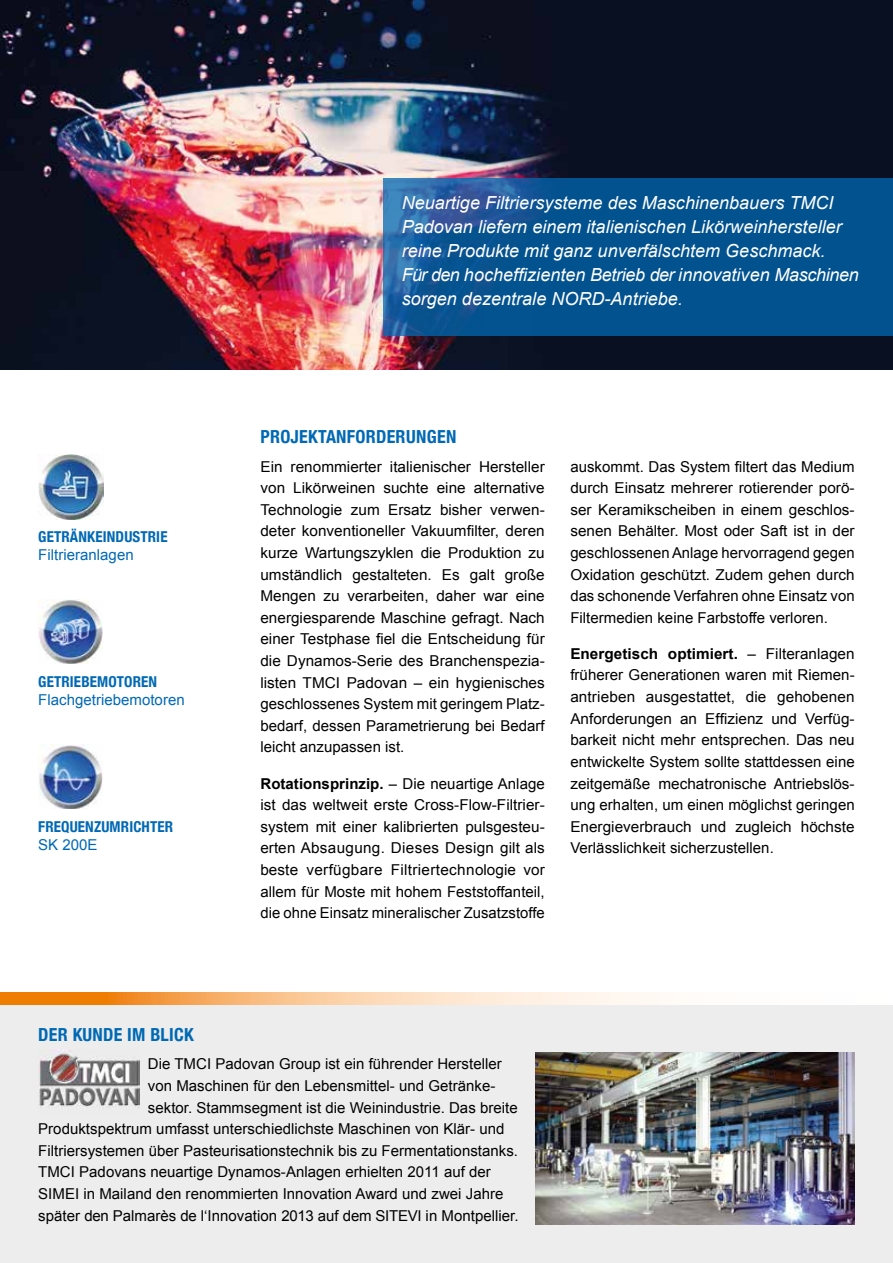
<style>
.page{position:relative;width:893px;height:1263px;background:#fff}
.page>*{position:absolute;margin:0;border:0;box-sizing:border-box;transform-origin:0 0}
.t1{font:italic 18px/24px "Arial";color:#fff}
.t2{font:700 condensed 18px "Helvetica Neue";letter-spacing:.015em;color:#0069b4}
.t3{font:15px/21.6px "Arial";color:#000;text-align:justify}
.t4{font:700 condensed 15px "Helvetica Neue";letter-spacing:.01em;color:#0069b4}
.t5{font:15px "Arial";color:#0069b4}
.s1{font-weight:700}
</style>
<div class="page">
<div style="left:0;top:1005px;width:893px;height:258px;background:#ededed"></div>
<svg style="left:0;top:993px;width:659px;height:12px;background:#f9c38c"></svg>
<img style="left:0;top:0;width:893px;height:370px">
<img style="left:536px;top:1052px;width:319px;height:173px">
<img style="left:39px;top:1049px;width:100px;height:59px">
<img style="left:38px;top:454px;width:65px;height:65px">
<img style="left:39px;top:600px;width:64px;height:64px">
<img style="left:39px;top:745px;width:64px;height:64px">
<svg style="left:384px;top:179px;width:509px;height:157px;background:#085492"></svg>
<p class="t4" style="left:38px;top:524px;width:131px">GETRÄNKEINDUSTRIE</p>
<p class="t5" style="left:38px;top:545px;width:97px">Filtrieranlagen</p>
<p class="t4" style="left:38px;top:669px;width:120px">GETRIEBEMOTOREN</p>
<p class="t5" style="left:38px;top:690px;width:148px">Flachgetriebemotoren</p>
<p class="t4" style="left:38px;top:814px;width:136px">FREQUENZUMRICHTER</p>
<p class="t5" style="left:38px;top:835px;width:61px">SK 200E</p>
<p class="t1" style="left:402px;top:191px;width:459px">Neuartige Filtriersysteme des Maschinenbauers TMCI Padovan liefern einem italienischen Likörweinhersteller reine Produkte mit ganz unverfälschtem Geschmack.<br>Für den hocheffizienten Betrieb der innovativen Maschinen sorgen dezentrale NORD-Antriebe.</p>
<p class="t2" style="left:260px;top:421px;width:197px">PROJEKTANFORDERUNGEN</p>
<p class="t3" style="left:260px;top:456px;width:286px">Ein renommierter italienischer Hersteller von Likörweinen suchte eine alternative Technologie zum Ersatz bisher verwen&shy;deter konventioneller Vakuumfilter, deren kurze Wartungszyklen die Produktion zu umständlich gestalteten. Es galt große Mengen zu verarbeiten, daher war eine energiesparende Maschine gefragt. Nach einer Testphase fiel die Entscheidung für die Dynamos-Serie des Branchenspezia&shy;listen TMCI Padovan – ein hygienisches geschlossenes System mit geringem Platz&shy;bedarf, dessen Parametrierung bei Bedarf leicht anzupassen ist.</p>
<p class="t3" style="left:260px;top:772px;width:286px"><span class="s1">Rotationsprinzip.</span> – Die neuartige Anlage ist das weltweit erste Cross-Flow-Filtrier&shy;system mit einer kalibrierten pulsgesteu&shy;erten Absaugung. Dieses Design gilt als beste verfügbare Filtriertechnologie vor allem für Moste mit hohem Feststoffanteil, die ohne Einsatz mineralischer Zusatzstoffe</p>
<p class="t3" style="left:570px;top:456px;width:286px">auskommt. Das System filtert das Medium durch Einsatz mehrerer rotierender porö&shy;ser Keramikscheiben in einem geschlos&shy;senen Behälter. Most oder Saft ist in der geschlossenen Anlage hervorragend gegen Oxidation geschützt. Zudem gehen durch das schonende Verfahren ohne Einsatz von Filtermedien keine Farbstoffe verloren.</p>
<p class="t3" style="left:570px;top:643px;width:286px"><span class="s1">Energetisch optimiert.</span> – Filteranlagen früherer Generationen waren mit Riemen&shy;antrieben ausgestattet, die gehobenen Anforderungen an Effizienz und Verfüg&shy;barkeit nicht mehr entsprechen. Das neu entwickelte System sollte stattdessen eine zeitgemäße mechatronische Antriebslös&shy;ung erhalten, um einen möglichst geringen Energieverbrauch und zugleich höchste Verlässlichkeit sicherzustellen.</p>
<p class="t2" style="left:38px;top:1019px;width:157px">DER KUNDE IM BLICK</p>
<p class="t3" style="left:148px;top:1053px;width:355px">Die TMCI Padovan Group ist ein führender Hersteller</p>
<p class="t3" style="left:148px;top:1075px;width:349px">von Maschinen für den Lebensmittel- und Getränke-</p>
<p class="t3" style="left:148px;top:1096px;width:371px">sektor. Stammsegment ist die Weinindustrie. Das breite</p>
<p class="t3" style="left:38px;top:1118px;width:468px">Produktspektrum umfasst unterschiedlichste Maschinen von Klär- und</p>
<p class="t3" style="left:38px;top:1140px;width:481px">Filtriersystemen über Pasteurisationstechnik bis zu Fermentationstanks.</p>
<p class="t3" style="left:38px;top:1161px;width:454px">TMCI Padovans neuartige Dynamos-Anlagen erhielten 2011 auf der</p>
<p class="t3" style="left:38px;top:1183px;width:467px">SIMEI in Mailand den renommierten Innovation Award und zwei Jahre</p>
<p class="t3" style="left:38px;top:1204px;width:482px">später den Palmarès de l‘Innovation 2013 auf dem SITEVI in Montpellier.</p>
</div>
